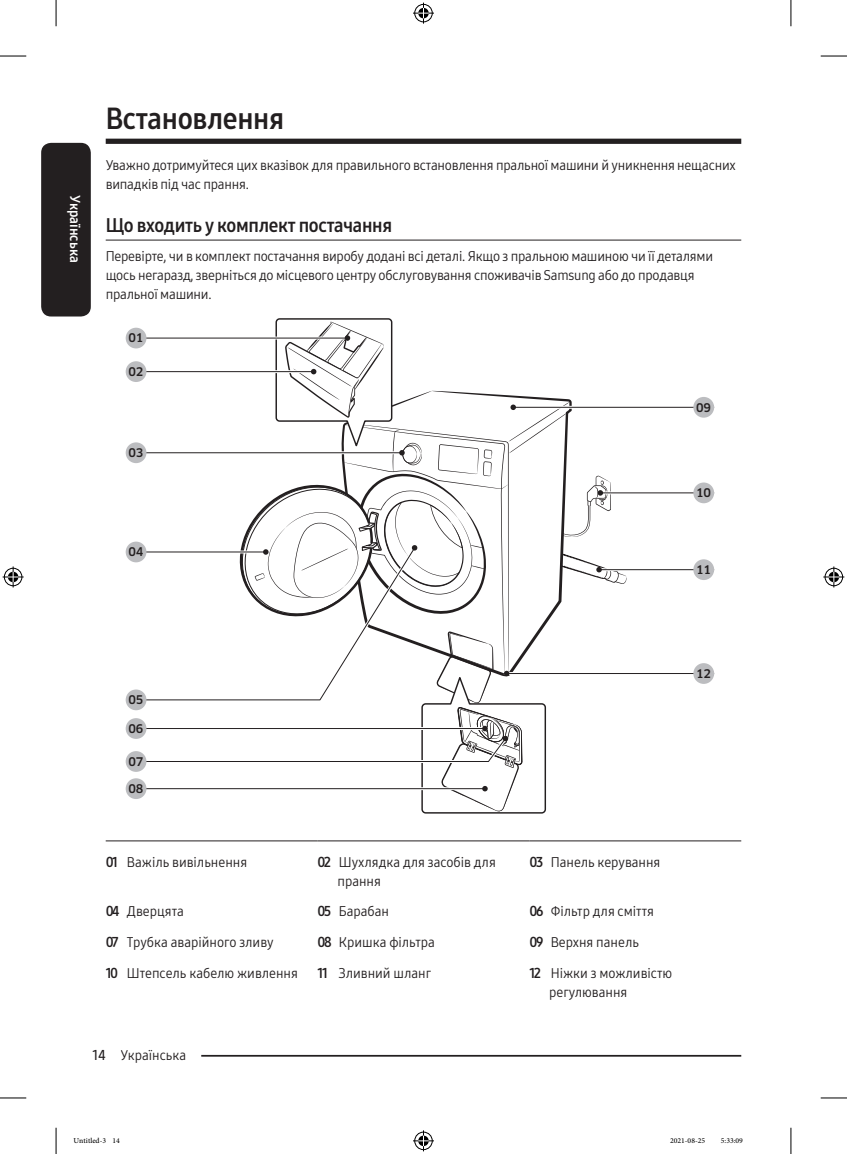
<style>
.page{position:relative;width:847px;height:1154px;background:#fff}
.page>*{position:absolute;margin:0;border:0;box-sizing:border-box;transform-origin:0 0}
.t1{font:29.75px "Samsung One 700 C";letter-spacing:-.01em;color:#231f20}
.t2{font:19.25px "Samsung One 700 C";letter-spacing:-.015em;color:#231f20}
.t3{font:14px/18.9px "Samsung One 400 C";letter-spacing:-.015em;color:#231f20}
.t4{font:14px "Samsung One 700 C";color:#fff}
.image{font:500 11.72px "Samsung Clan Pro";letter-spacing:-.015em;color:#231f20}
.t5{font:10.5px "Adobe Arabic";color:#000}
.s1{font-family:"Samsung One 700 C"}
.s2{font-family:"Samsung One 600 C"}
</style>
<div class="page">
<div style="left:41px;top:143px;width:50px;height:173px;background:#231f20;border-radius:10px"></div>
<hr style="left:135px;top:1055px;width:606px;height:1px;background:#231f20">
<div style="left:106px;top:1045px;width:95px;height:17px;background:#fff"></div>
<div style="left:106px;top:139px;width:635px;height:5px;background:#231f20"></div>
<hr style="left:106px;top:240px;width:635px;height:1px;background:#231f20">
<hr style="left:139px;top:338px;width:208px;height:1px;background:#231f20">
<div style="left:126px;top:328px;width:20px;height:20px;background:#bcbdc0;border-radius:50%"></div>
<hr style="left:139px;top:371px;width:175px;height:1px;background:#231f20">
<div style="left:126px;top:361px;width:20px;height:21px;background:#bcbdc0;border-radius:50%"></div>
<hr style="left:506px;top:673px;width:205px;height:1px;background:#231f20">
<div style="left:693px;top:663px;width:20px;height:21px;background:#bcbdc0;border-radius:50%"></div>
<hr style="left:598px;top:569px;width:113px;height:1px;background:#231f20">
<div style="left:693px;top:559px;width:20px;height:21px;background:#bcbdc0;border-radius:50%"></div>
<hr style="left:600px;top:492px;width:111px;height:1px;background:#231f20">
<div style="left:693px;top:482px;width:20px;height:21px;background:#bcbdc0;border-radius:50%"></div>
<hr style="left:513px;top:407px;width:198px;height:1px;background:#231f20">
<div style="left:693px;top:397px;width:20px;height:21px;background:#bcbdc0;border-radius:50%"></div>
<hr style="left:139px;top:452px;width:263px;height:1px;background:#231f20">
<div style="left:126px;top:442px;width:20px;height:21px;background:#bcbdc0;border-radius:50%"></div>
<div style="left:126px;top:542px;width:20px;height:20px;background:#bcbdc0;border-radius:50%"></div>
<div style="left:126px;top:718px;width:20px;height:21px;background:#bcbdc0;border-radius:50%"></div>
<div style="left:126px;top:778px;width:20px;height:21px;background:#bcbdc0;border-radius:50%"></div>
<div style="left:126px;top:751px;width:20px;height:21px;background:#bcbdc0;border-radius:50%"></div>
<svg style="left:139px;top:547px;width:248px;height:84px"></svg>
<svg style="left:127px;top:631px;width:419px;height:183px"></svg>
<svg style="left:229px;top:318px;width:397px;height:304px"></svg>
<div style="left:126px;top:689px;width:20px;height:21px;background:#bcbdc0;border-radius:50%"></div>
<hr style="left:106px;top:840px;width:211px;height:1px;background:#231f20">
<hr style="left:317px;top:840px;width:212px;height:1px;background:#231f20">
<hr style="left:529px;top:840px;width:212px;height:1px;background:#231f20">
<svg style="left:0;top:56px;width:26px;height:1px"></svg>
<svg style="left:820px;top:56px;width:26px;height:1px"></svg>
<svg style="left:0;top:1097px;width:26px;height:1px"></svg>
<svg style="left:820px;top:1097px;width:26px;height:1px"></svg>
<svg style="left:56px;top:0;width:1px;height:26px"></svg>
<svg style="left:56px;top:1128px;width:1px;height:26px"></svg>
<svg style="left:790px;top:0;width:1px;height:26px"></svg>
<svg style="left:790px;top:1128px;width:1px;height:26px"></svg>
<svg style="left:413px;top:3px;width:21px;height:21px"></svg>
<svg style="left:413px;top:1130px;width:21px;height:21px"></svg>
<svg style="left:3px;top:566px;width:21px;height:21px"></svg>
<svg style="left:823px;top:566px;width:21px;height:21px"></svg>
<p class="t4" style="left:84px;top:195px;width:69px;rotate:90deg">Українська</p>
<h1 class="t1" style="left:106px;top:98px;width:180px">Встановлення</h1>
<p class="t3" style="left:106px;top:155px;width:631px">Уважно дотримуйтеся цих вказівок для правильного встановлення пральної машини й уникнення нещасних випадків під час прання.</p>
<h2 class="t2" style="left:106px;top:212px;width:288px">Що входить у комплект постачання</h2>
<p class="t3" style="left:106px;top:246px;width:608px">Перевірте, чи в комплект постачання виробу додані всі деталі. Якщо з пральною машиною чи її деталями щось негаразд, зверніться до місцевого центру обслуговування споживачів Samsung або до продавця пральної машини.</p>
<p class="image" style="left:128px;top:331px;width:16px">01</p>
<p class="image" style="left:128px;top:365px;width:16px">02</p>
<p class="image" style="left:128px;top:446px;width:16px">03</p>
<p class="image" style="left:128px;top:545px;width:16px">04</p>
<p class="image" style="left:696px;top:400px;width:16px">09</p>
<p class="image" style="left:696px;top:486px;width:16px">10</p>
<p class="image" style="left:696px;top:563px;width:16px">11</p>
<p class="image" style="left:128px;top:693px;width:16px">05</p>
<p class="image" style="left:128px;top:721px;width:16px">06</p>
<p class="image" style="left:128px;top:754px;width:16px">07</p>
<p class="image" style="left:128px;top:782px;width:16px">08</p>
<p class="t3" style="left:106px;top:852px;width:143px"><span class="s1">01</span> Важіль вивільнення</p>
<p class="t3" style="left:337px;top:852px;width:160px;text-indent:-20px"><span class="s1">02</span> Шухлядка для засобів для прання</p>
<p class="t3" style="left:529px;top:852px;width:132px"><span class="s1">03</span> Панель керування</p>
<p class="t3" style="left:106px;top:902px;width:79px"><span class="s1">04</span> Дверцята</p>
<p class="t3" style="left:317px;top:902px;width:73px"><span class="s1">05</span> Барабан</p>
<p class="t3" style="left:529px;top:902px;width:126px"><span class="s1">06</span> Фільтр для сміття</p>
<p class="t3" style="left:106px;top:932px;width:169px"><span class="s1">07</span> Трубка аварійного зливу</p>
<p class="t3" style="left:317px;top:932px;width:119px"><span class="s1">08</span> Кришка фільтра</p>
<p class="t3" style="left:529px;top:932px;width:111px"><span class="s1">09</span> Верхня панель</p>
<p class="t3" style="left:106px;top:963px;width:194px"><span class="s1">10</span> Штепсель кабелю живлення</p>
<p class="t3" style="left:317px;top:963px;width:115px"><span class="s1">11</span> Зливний шланг</p>
<p class="t3" style="left:549px;top:963px;width:124px;text-indent:-20px"><span class="s1">12</span> Ніжки з можливістю регулювання</p>
<p class="t3" style="left:92px;top:1045px;width:95px"><span class="s2">14</span> Українська</p>
<p class="image" style="left:696px;top:666px;width:16px">12</p>
<p class="t5" style="left:74px;top:1133px;width:48px">Untitled-3 14</p>
<p class="t5" style="left:669px;top:1133px;width:37px">2021-08-25</p>
<p class="t5" style="left:720px;top:1133px;width:24px">5:33:09</p>
</div>
